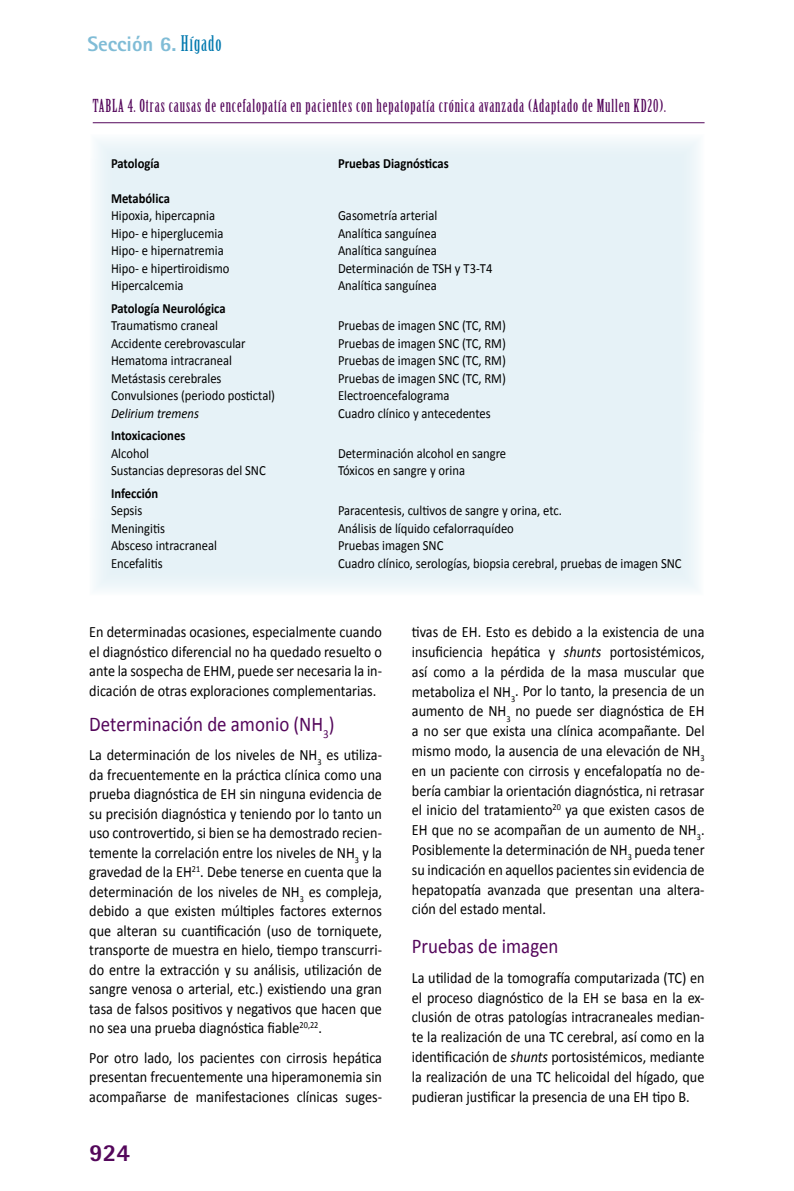
<style>
.page{position:relative;width:794px;height:1191px;background:#fff}
.page>*{position:absolute;margin:0;border:0;box-sizing:border-box;transform-origin:0 0}
.t1{font:800 24.5px "Rotis Sans Serif";color:#54075b}
.t2{font:21px "Calibri";color:#54075b;scale:.9 1}
.t3{font:800 21px "Rotis Sans Serif";color:#80bcd6}
.t4{font:17.5px "Birch Std";letter-spacing:.05em;color:#54075b}
.t5{font:15.75px/19.8px "Calibri";color:#000;text-align:justify;scale:.9 1}
.t6{font:14px "Calibri";color:#000;scale:.9 1}
.t7{font:700 14px "Calibri";color:#000;scale:.9 1}
.t8{font:italic 14px "Calibri";color:#000;scale:.9 1}
.s1{font-family:"Birch Std";font-weight:400;color:#0078ae}
.s2{font-style:italic}
</style>
<div class="page">
<svg style="left:95px;top:140px;width:603px;height:450px;background:#e7f2f7"></svg>
<hr style="left:93px;top:122px;width:611px;height:1px;background:#54075b">
<h2 class="t3" style="left:87px;top:31px;width:136px">Sección 6. <span class="s1">Hígado</span></h2>
<p class="t4" style="left:93px;top:96px;width:574px">TABLA 4. Otras causas de encefalopatía en pacientes con hepatopatía crónica avanzada (Adaptado de Mullen KD20).</p>
<p class="t7" style="left:111px;top:154px;width:56px">Patología</p>
<p class="t7" style="left:338px;top:154px;width:124px">Pruebas Diagnósticas</p>
<p class="t7" style="left:111px;top:189px;width:67px">Metabólica</p>
<p class="t6" style="left:111px;top:207px;width:117px">Hipoxia, hipercapnia</p>
<p class="t6" style="left:338px;top:207px;width:112px">Gasometría arterial</p>
<p class="t6" style="left:111px;top:224px;width:126px">Hipo- e hiperglucemia</p>
<p class="t6" style="left:338px;top:224px;width:111px">Analítica sanguínea</p>
<p class="t6" style="left:111px;top:242px;width:127px">Hipo- e hipernatremia</p>
<p class="t6" style="left:338px;top:242px;width:111px">Analítica sanguínea</p>
<p class="t6" style="left:111px;top:259px;width:133px">Hipo- e hipertiroidismo</p>
<p class="t6" style="left:338px;top:259px;width:173px">Determinación de TSH y T3-T4</p>
<p class="t6" style="left:111px;top:277px;width:82px">Hipercalcemia</p>
<p class="t6" style="left:338px;top:277px;width:111px">Analítica sanguínea</p>
<p class="t7" style="left:111px;top:299px;width:129px">Patología Neurológica</p>
<p class="t6" style="left:111px;top:317px;width:120px">Traumatismo craneal</p>
<p class="t6" style="left:338px;top:317px;width:188px">Pruebas de imagen SNC (TC, RM)</p>
<p class="t6" style="left:111px;top:334px;width:151px">Accidente cerebrovascular</p>
<p class="t6" style="left:338px;top:334px;width:188px">Pruebas de imagen SNC (TC, RM)</p>
<p class="t6" style="left:111px;top:352px;width:136px">Hematoma intracraneal</p>
<p class="t6" style="left:338px;top:352px;width:188px">Pruebas de imagen SNC (TC, RM)</p>
<p class="t6" style="left:111px;top:369px;width:124px">Metástasis cerebrales</p>
<p class="t6" style="left:338px;top:369px;width:188px">Pruebas de imagen SNC (TC, RM)</p>
<p class="t6" style="left:111px;top:387px;width:184px">Convulsiones (periodo postictal)</p>
<p class="t6" style="left:338px;top:387px;width:125px">Electroencefalograma</p>
<p class="t8" style="left:111px;top:403px;width:99px">Delirium tremens</p>
<p class="t6" style="left:338px;top:404px;width:171px">Cuadro clínico y antecedentes</p>
<p class="t7" style="left:111px;top:427px;width:84px">Intoxicaciones</p>
<p class="t6" style="left:111px;top:444px;width:44px">Alcohol</p>
<p class="t6" style="left:338px;top:444px;width:188px">Determinación alcohol en sangre</p>
<p class="t6" style="left:111px;top:462px;width:173px">Sustancias depresoras del SNC</p>
<p class="t6" style="left:338px;top:462px;width:143px">Tóxicos en sangre y orina</p>
<p class="t7" style="left:111px;top:484px;width:54px">Infección</p>
<p class="t6" style="left:111px;top:502px;width:36px">Sepsis</p>
<p class="t6" style="left:338px;top:502px;width:250px">Paracentesis, cultivos de sangre y orina, etc.</p>
<p class="t6" style="left:111px;top:519px;width:61px">Meningitis</p>
<p class="t6" style="left:338px;top:519px;width:197px">Análisis de líquido cefalorraquídeo</p>
<p class="t6" style="left:111px;top:537px;width:119px">Absceso intracraneal</p>
<p class="t6" style="left:338px;top:537px;width:119px">Pruebas imagen SNC</p>
<p class="t6" style="left:111px;top:554px;width:59px">Encefalitis</p>
<p class="t6" style="left:338px;top:554px;width:383px">Cuadro clínico, serologías, biopsia cerebral, pruebas de imagen SNC</p>
<p class="t5" style="left:89px;top:622px;width:327px">En determinadas ocasiones, especialmente cuando el diagnóstico diferencial no ha quedado resuelto o ante la sospecha de EHM, puede ser necesaria la in&shy;dicación de otras exploraciones complementarias.</p>
<h2 class="t2" style="left:89px;top:710px;width:274px">Determinación de amonio (NH<sub>3</sub>)</h2>
<p class="t5" style="left:89px;top:745px;width:327px">La determinación de los niveles de NH<sub>3</sub> es utiliza&shy;da frecuentemente en la práctica clínica como una prueba diagnóstica de EH sin ninguna evidencia de su precisión diagnóstica y teniendo por lo tanto un uso controvertido, si bien se ha demostrado recien&shy;temente la correlación entre los niveles de NH<sub>3</sub> y la gravedad de la EH<sup>21</sup>. Debe tenerse en cuenta que la determinación de los niveles de NH<sub>3</sub> es compleja, debido a que existen múltiples factores externos que alteran su cuantificación (uso de torniquete, transporte de muestra en hielo, tiempo transcurri&shy;do entre la extracción y su análisis, utilización de sangre venosa o arterial, etc.) existiendo una gran tasa de falsos positivos y negativos que hacen que no sea una prueba diagnóstica fiable<sup>20,22</sup>.</p>
<p class="t5" style="left:89px;top:1047px;width:327px">Por otro lado, los pacientes con cirrosis hepática presentan frecuentemente una hiperamonemia sin acompañarse de manifestaciones clínicas suges-</p>
<h1 class="t1" style="left:89px;top:1136px;width:42px">924</h1>
<p class="t5" style="left:412px;top:622px;width:327px">tivas de EH. Esto es debido a la existencia de una insuficiencia hepática y <span class="s2">shunts</span> portosistémicos, así como a la pérdida de la masa muscular que metaboliza el NH<sub>3</sub>. Por lo tanto, la presencia de un aumento de NH<sub>3</sub> no puede ser diagnóstica de EH a no ser que exista una clínica acompañante. Del mismo modo, la ausencia de una elevación de NH<sub>3 </sub>en un paciente con cirrosis y encefalopatía no de&shy;bería cambiar la orientación diagnóstica, ni retrasar el inicio del tratamiento<sup>20</sup> ya que existen casos de EH que no se acompañan de un aumento de NH<sub>3</sub>.<br>Posiblemente la determinación de NH<sub>3</sub> pueda tener su indicación en aquellos pacientes sin evidencia de hepatopatía avanzada que presentan una altera&shy;ción del estado mental.</p>
<h2 class="t2" style="left:412px;top:933px;width:164px">Pruebas de imagen</h2>
<p class="t5" style="left:412px;top:967px;width:327px">La utilidad de la tomografía computarizada (TC) en el proceso diagnóstico de la EH se basa en la ex&shy;clusión de otras patologías intracraneales median&shy;te la realización de una TC cerebral, así como en la identificación de <span class="s2">shunts</span> portosistémicos, mediante la realización de una TC helicoidal del hígado, que pudieran justificar la presencia de una EH tipo B.</p>
</div>
